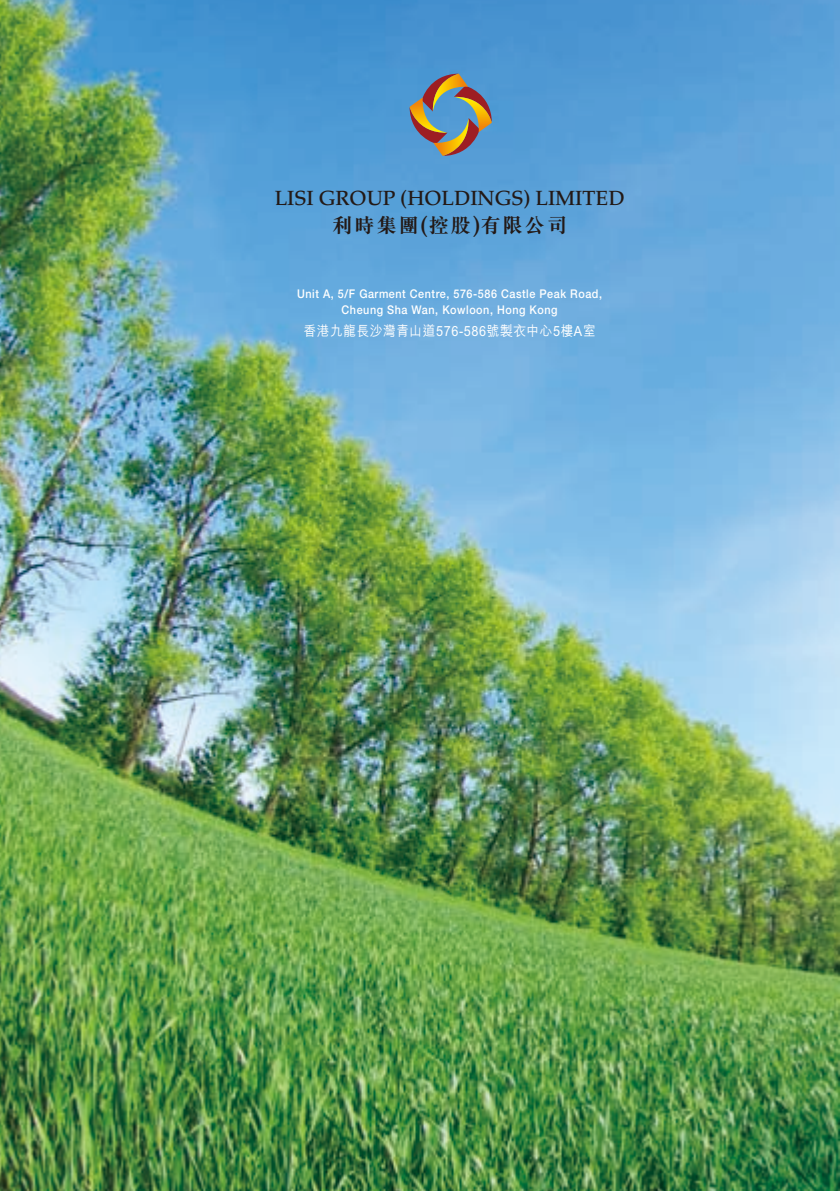
<style>
.page{position:relative;width:840px;height:1191px;background:#fff}
.page>*{position:absolute;margin:0;border:0;box-sizing:border-box;transform-origin:0 0}
.t1{font:500 20.4px "Palatino LT Std";color:#231916}
.t2{font:700 20.4px "M Sung HK";letter-spacing:.08em;color:#231916}
.t3{font:500 14px "M Hei HK";letter-spacing:.05em;color:#fff;scale:.9 1}
.t4{font:500 12px/16px "Helvetica Neue LT Std";letter-spacing:.05em;color:#fff;text-align:center;scale:.9 1}
.s1{font-family:"Palatino LT Std";font-weight:500;font-size:23.4px}
</style>
<div class="page">
<img style="left:0;top:0;width:839px;height:1191px">
<svg style="left:409px;top:74px;width:82px;height:82px;background:#818787"></svg>
<h1 class="t1" style="left:274px;top:186px;width:351px">LISI GROUP (HOLDINGS) LIMITED</h1>
<h1 class="t2" style="left:332px;top:211px;width:236px">利時集團<span class="s1">(</span>控股<span class="s1">)</span>有限公司</h1>
<p class="t4" style="left:297px;top:286px;width:340px">Unit A, 5/F Garment Centre, 576-586 Castle Peak Road,<br>Cheung Sha Wan, Kowloon, Hong Kong</p>
<p class="t3" style="left:303px;top:321px;width:325px">香港九龍長沙灣青山道576-586號製衣中心5樓A室</p>
</div>
